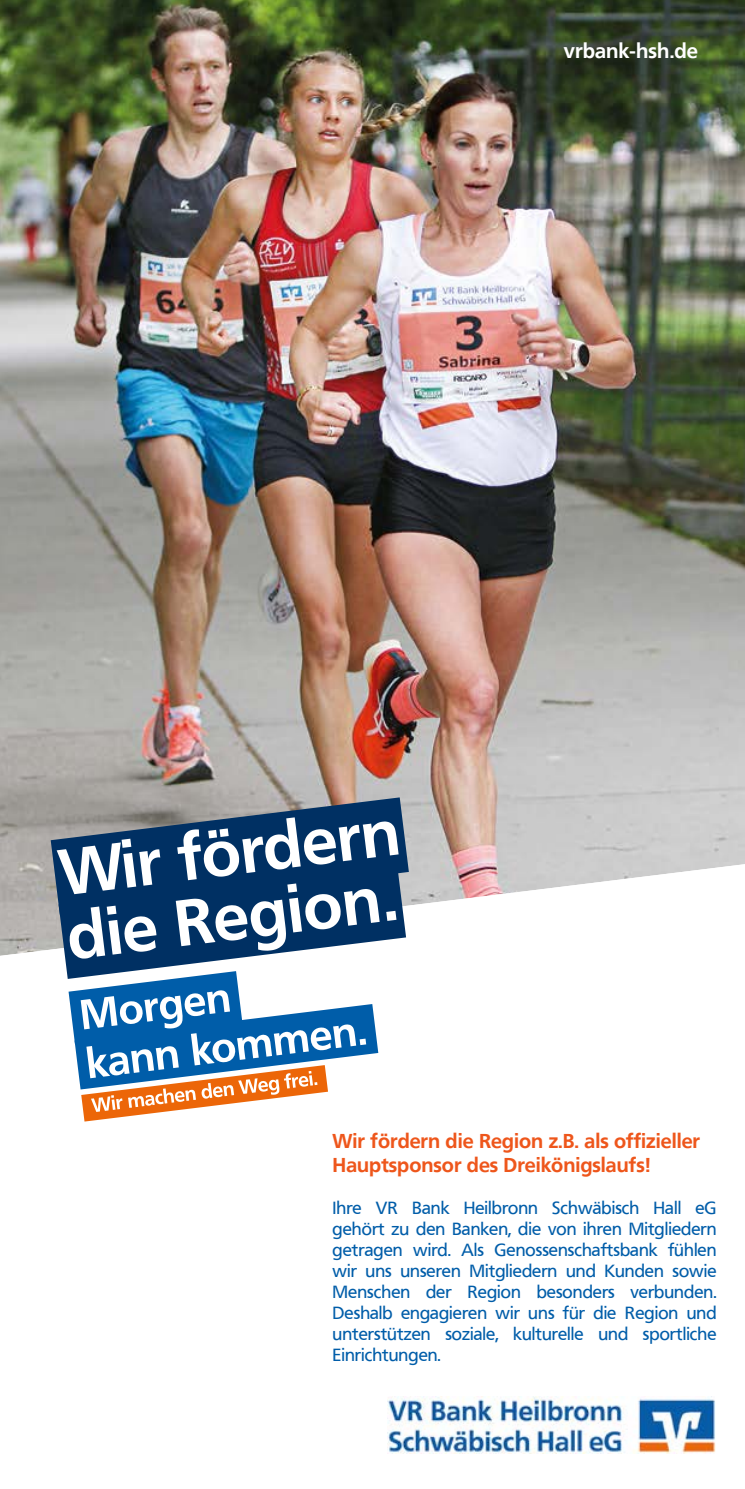
<style>
.page{position:relative;width:745px;height:1489px;background:#fff}
.page>*{position:absolute;margin:0;border:0;box-sizing:border-box;transform-origin:0 0}
.t1{font:700 64.75px/64.8px "Frutiger VR";color:#fff}
.t2{font:700 20.5px "Frutiger VR";color:#fff}
.t3{font:700 20px/24px "Frutiger VR";color:#ee561b}
.t4{font:17.5px/21px "Frutiger VR";color:#005da9;text-align:justify}
</style>
<div class="page">
<img style="left:0;top:0;width:744px;height:864px">
<svg style="left:0;top:864px;width:743px;height:258px"></svg>
<img style="left:387px;top:1396px;width:329px;height:56px">
<svg style="left:51px;top:797px;width:357px;height:324px"></svg>
<p class="t2" style="left:563px;top:38px;width:135px">vrbank-hsh.de</p>
<h1 class="t1" style="left:56px;top:841px;width:344px;rotate:-7deg">Wir fördern die Region.</h1>
<p class="t3" style="left:332px;top:1129px;width:369px">Wir fördern die Region z.B. als offizieller<br>Hauptsponsor des Dreikönigslaufs!</p>
<p class="t4" style="left:332px;top:1197px;width:385px">Ihre VR Bank Heilbronn Schwäbisch Hall eG gehört zu den Banken, die von ihren Mitgliedern getragen wird. Als Genossenschaftsbank fühlen wir uns unseren Mitgliedern und Kunden sowie Menschen der Region besonders verbunden.<br>Deshalb engagieren wir uns für die Region und unterstützen soziale, kulturelle und sportliche Einrichtungen.</p>
</div>
